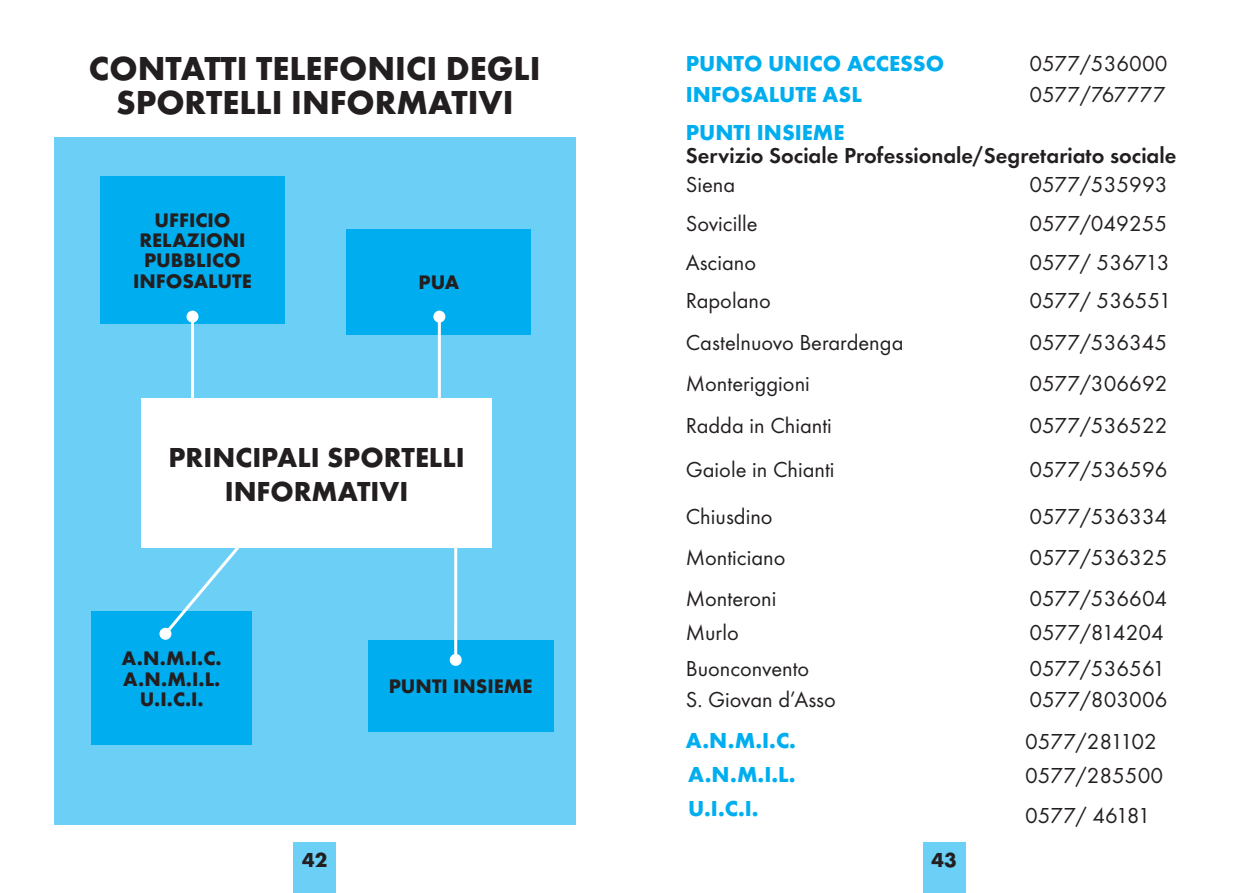
<style>
.page{position:relative;width:1259px;height:893px;background:#fff}
.page>*{position:absolute;margin:0;border:0;box-sizing:border-box;transform-origin:0 0}
.t1{font:700 34.5px/34.5px "Futura T";color:#231f20;text-align:center}
.t2{font:700 28.5px/34.5px "Futura T";color:#231f20;text-align:center}
.t3{font:22.5px/39.8px "Futura T";color:#231f20}
.t4{font:700 22.5px/33.9px "Futura T";color:#00aeef}
.t5{font:600 22.5px "Futura T";color:#231f20}
.t6{font:700 21px "Futura T";color:#231f20}
.t7{font:700 20.4px/20.4px "Futura T";color:#231f20;text-align:center}
</style>
<div class="page">
<div style="left:923px;top:842px;width:42px;height:51px;background:#6bcff6"></div>
<div style="left:293px;top:842px;width:43px;height:51px;background:#6bcff6"></div>
<div style="left:54px;top:138px;width:521px;height:687px;background:#6bcff6"></div>
<div style="left:100px;top:176px;width:185px;height:147px;background:#00aeef"></div>
<div style="left:368px;top:640px;width:185px;height:92px;background:#00aeef"></div>
<div style="left:91px;top:611px;width:161px;height:134px;background:#00aeef"></div>
<hr style="left:191px;top:317px;width:3px;height:127px;background:#fff">
<div style="left:186px;top:311px;width:12px;height:12px;background:#fff;border-radius:50%"></div>
<hr style="left:454px;top:518px;width:3px;height:142px;background:#fff">
<svg style="left:449px;top:653px;width:13px;height:13px"></svg>
<svg style="left:162px;top:548px;width:78px;height:90px"></svg>
<div style="left:159px;top:628px;width:12px;height:12px;background:#fff;border-radius:50%"></div>
<div style="left:141px;top:399px;width:351px;height:149px;background:#fff"></div>
<div style="left:347px;top:229px;width:184px;height:105px;background:#00aeef"></div>
<hr style="left:438px;top:317px;width:3px;height:127px;background:#fff">
<div style="left:433px;top:311px;width:12px;height:12px;background:#fff;border-radius:50%"></div>
<h1 class="t1" style="left:89px;top:51px;width:453px">CONTATTI TELEFONICI DEGLI<br>SPORTELLI INFORMATIVI</h1>
<p class="t4" style="left:686px;top:46px;width:260px">PUNTO UNICO ACCESSO</p>
<p class="t3" style="left:1029px;top:44px;width:140px">0577/536000</p>
<p class="t4" style="left:686px;top:77px;width:178px">INFOSALUTE ASL</p>
<p class="t3" style="left:1029px;top:75px;width:137px">0577/767777</p>
<p class="t4" style="left:686px;top:116px;width:160px">PUNTI INSIEME</p>
<p class="t5" style="left:686px;top:142px;width:492px">Servizio Sociale Professionale/Segretariato sociale</p>
<p class="t3" style="left:686px;top:164px;width:51px">Siena</p>
<p class="t3" style="left:1029px;top:164px;width:140px">0577/535993</p>
<p class="t3" style="left:686px;top:204px;width:73px">Sovicille</p>
<p class="t3" style="left:1029px;top:204px;width:139px">0577/049255</p>
<p class="t3" style="left:686px;top:242px;width:72px">Asciano</p>
<p class="t3" style="left:1029px;top:242px;width:141px">0577/ 536713</p>
<p class="t3" style="left:686px;top:280px;width:86px">Rapolano</p>
<p class="t3" style="left:1029px;top:280px;width:144px">0577/ 536551</p>
<p class="t3" style="left:686px;top:322px;width:219px">Castelnuovo Berardenga</p>
<p class="t3" style="left:1029px;top:322px;width:139px">0577/536345</p>
<p class="t3" style="left:686px;top:363px;width:126px">Monteriggioni</p>
<p class="t3" style="left:1029px;top:363px;width:140px">0577/306692</p>
<p class="t3" style="left:686px;top:406px;width:148px">Radda in Chianti</p>
<p class="t3" style="left:1029px;top:406px;width:140px">0577/536522</p>
<p class="t3" style="left:686px;top:449px;width:150px">Gaiole in Chianti</p>
<p class="t3" style="left:1029px;top:449px;width:140px">0577/536596</p>
<p class="t3" style="left:686px;top:496px;width:88px">Chiusdino</p>
<p class="t3" style="left:1029px;top:496px;width:139px">0577/536334</p>
<p class="t3" style="left:686px;top:538px;width:101px">Monticiano</p>
<p class="t3" style="left:1029px;top:538px;width:140px">0577/536325</p>
<p class="t3" style="left:686px;top:578px;width:92px">Monteroni</p>
<p class="t3" style="left:1029px;top:578px;width:139px">0577/536604</p>
<p class="t3" style="left:686px;top:612px;width:55px">Murlo</p>
<p class="t3" style="left:1029px;top:612px;width:136px">0577/814204</p>
<p class="t3" style="left:686px;top:648px;width:125px">Buonconvento</p>
<p class="t3" style="left:1029px;top:648px;width:137px">0577/536561</p>
<p class="t3" style="left:686px;top:680px;width:152px">S. Giovan d’Asso</p>
<p class="t3" style="left:1029px;top:680px;width:140px">0577/803006</p>
<p class="t4" style="left:686px;top:724px;width:112px">A.N.M.I.C.</p>
<p class="t3" style="left:1025px;top:721px;width:133px">0577/281102</p>
<p class="t4" style="left:688px;top:758px;width:109px">A.N.M.I.L.<br>U.I.C.I.</p>
<p class="t3" style="left:1025px;top:755px;width:140px">0577/285500<br>0577/ 46181</p>
<p class="t7" style="left:133px;top:210px;width:120px">UFFICIO<br>RELAZIONI<br>PUBBLICO<br>INFOSALUTE</p>
<p class="t7" style="left:418px;top:272px;width:42px">PUA</p>
<p class="t2" style="left:168px;top:440px;width:298px">PRINCIPALI SPORTELLI<br>INFORMATIVI</p>
<p class="t7" style="left:122px;top:648px;width:101px">A.N.M.I.C.<br>A.N.M.I.L.<br>U.I.C.I.</p>
<p class="t7" style="left:389px;top:676px;width:145px">PUNTI INSIEME</p>
<p class="t6" style="left:302px;top:847px;width:27px">42</p>
<p class="t6" style="left:931px;top:847px;width:27px">43</p>
</div>
